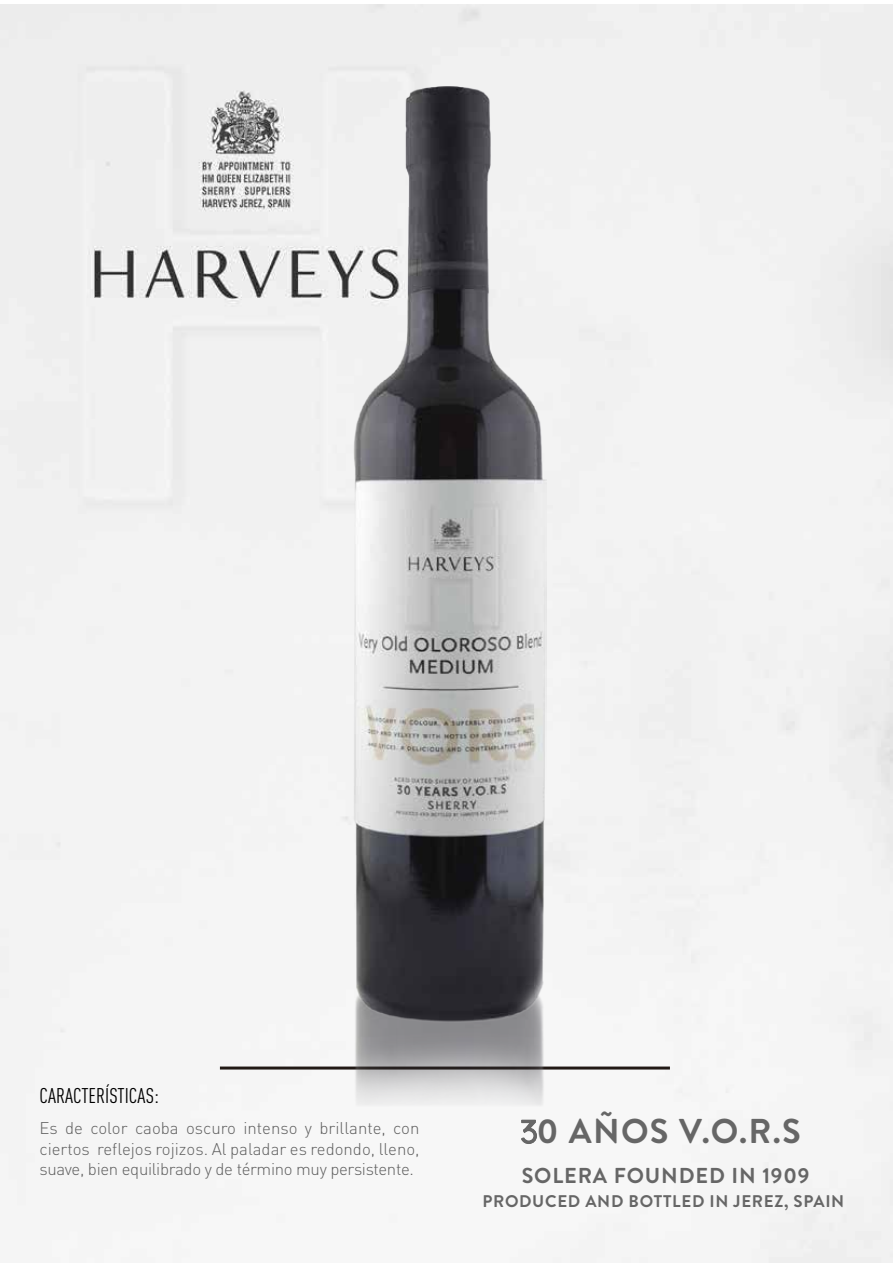
<style>
.page{position:relative;width:893px;height:1263px;background:#fff}
.page>*{position:absolute;margin:0;border:0;box-sizing:border-box;transform-origin:0 0}
.t1{font:700 34.5px "Brandon Grotesque";color:#666}
.t2{font:700 21.6px "Brandon Grotesque";letter-spacing:.04em;color:#666}
.t3{font:condensed 21px "DINOT";color:#000}
.t4{font:300 16.8px/20.1px "DINOT";letter-spacing:-.02em;color:#5d5d5d;text-align:justify}
.t5{font:700 16.8px "Brandon Grotesque";letter-spacing:.04em;color:#666}
</style>
<div class="page">
<div style="left:0;top:5px;width:893px;height:1258px;background:#f3f3f3"></div>
<svg style="left:521px;top:1120px;width:16px;height:24px"></svg>
<hr style="left:220px;top:1066px;width:450px;height:3px;background:#211915">
<img style="left:353px;top:87px;width:194px;height:1020px">
<p class="t3" style="left:39px;top:1084px;width:121px">CARACTERÍSTICAS:</p>
<p class="t4" style="left:39px;top:1118px;width:382px">Es de color caoba oscuro intenso y brillante, con ciertos reflejos rojizos. Al paladar es redondo, lleno, suave, bien equilibrado y de término muy persistente.</p>
<h1 class="t1" style="left:537px;top:1107px;width:265px">0 AÑOS V.O.R.S</h1>
<p class="t2" style="left:522px;top:1161px;width:289px">SOLERA FOUNDED IN 1909</p>
<p class="t5" style="left:482px;top:1189px;width:363px">PRODUCED AND BOTTLED IN JEREZ, SPAIN</p>
</div>
